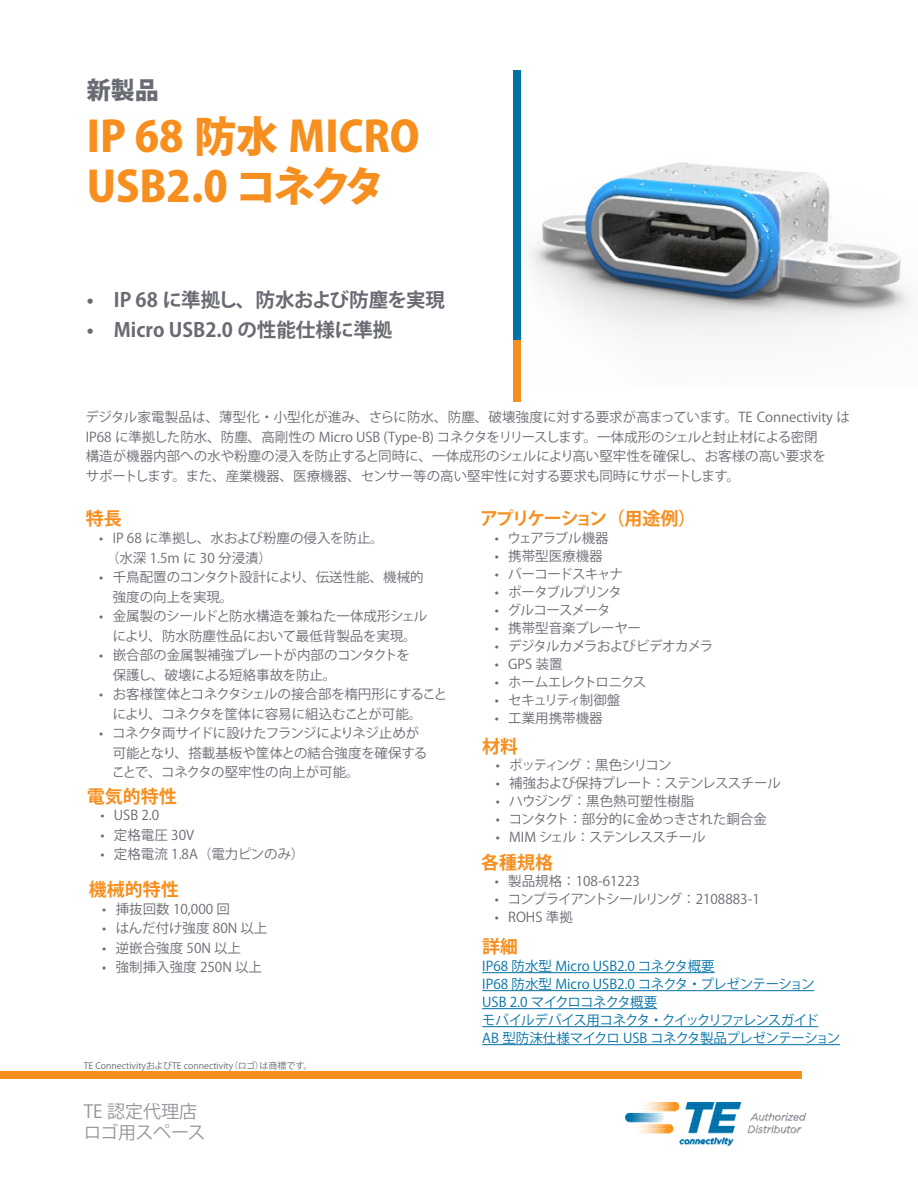
<style>
.page{position:relative;width:918px;height:1188px;background:#fff}
.page>*{position:absolute;margin:0;border:0;box-sizing:border-box;transform-origin:0 0}
.t1{font:800 42px/49.5px "Koz Go Pro";color:#f68f1e}
.t2{font:800 24px "Koz Go Pro";color:#696b73}
.t3{font:700 19.5px "Koz Go Pro";color:#696b73}
.t4{font:700 18px "Koz Go Pro";color:#f68f1e}
.t5{font:18px/21.6px "Koz Go Pro";color:#93969c}
.t6{font:700 18px "Koz Go Pro";letter-spacing:-.12em;color:#f68f1e}
.t7{font:13.5px/19.5px "Koz Go Pro";color:#696b73}
.t8{font:13.5px/19.5px "Koz Go Pro";letter-spacing:-.02em;color:#696b73}
.t9{font:13.5px "Koz Go Pro";color:#0071a7}
.t10{font:13.5px "Koz Go Pro";letter-spacing:-.045em;color:#696b73}
.t11{font:13.5px "Koz Go Pro";letter-spacing:-.03em;color:#0071a7}
.t12{font:13.5px "Koz Go Pro";letter-spacing:-.07em;color:#0071a7}
.t13{font:13.5px "Koz Go Pro";letter-spacing:-.07em;color:#696b73}
.t14{font:13.5px "Koz Go Pro";letter-spacing:-.11em;color:#696b73}
.t15{font:13.5px "Koz Go Pro";letter-spacing:-.06em;color:#696b73}
.t16{font:13.5px "Koz Go Pro";letter-spacing:-.05em;color:#0071a7}
.t17{font:13.5px "Koz Go Pro";letter-spacing:-.075em;color:#696b73}
.t18{font:13.5px "Koz Go Pro";letter-spacing:-.055em;color:#696b73}
.t19{font:13.5px "Koz Go Pro";letter-spacing:-.08em;color:#696b73}
.t20{font:13.5px "Koz Go Pro";letter-spacing:-.09em;color:#696b73}
.t21{font:13.5px "Koz Go Pro";letter-spacing:-.05em;color:#696b73}
.t22{font:9px "Koz Go Pro";color:#696b73}
</style>
<div class="page">
<img style="left:529px;top:162px;width:382px;height:176px">
<div style="left:513px;top:71px;width:8px;height:269px;background:#0071a7"></div>
<div style="left:513px;top:340px;width:8px;height:62px;background:#f68f1e"></div>
<div style="left:0;top:1071px;width:801px;height:8px;background:#f68f1e"></div>
<hr style="left:482px;top:972px;width:233px;height:1px;background:#0071a7">
<hr style="left:482px;top:990px;width:332px;height:1px;background:#0071a7">
<hr style="left:482px;top:1008px;width:175px;height:1px;background:#0071a7">
<hr style="left:482px;top:1026px;width:336px;height:1px;background:#0071a7">
<hr style="left:482px;top:1044px;width:358px;height:1px;background:#0071a7">
<img style="left:625px;top:1102px;width:182px;height:44px">
<h2 class="t2" style="left:87px;top:74px;width:74px">新製品</h2>
<h1 class="t1" style="left:87px;top:115px;width:334px">IP 68 防水 MICRO<br>USB2.0 コネクタ</h1>
<h3 class="t3" style="left:87px;top:287px;width:360px">• IP 68 に準拠し、防水および防塵を実現</h3>
<h3 class="t3" style="left:87px;top:317px;width:307px">• Micro USB2.0 の性能仕様に準拠</h3>
<p class="t7" style="left:85px;top:408px;width:766px">デジタル家電製品は、薄型化・小型化が進み、さらに防水、防塵、破壊強度に対する要求が高まっています。TE Connectivity はIP68 に準拠した防水、防塵、高剛性の Micro USB (Type-B) コネクタをリリースします。一体成形のシェルと封止材による密閉<br>構造が機器内部への水や粉塵の浸入を防止すると同時に、一体成形のシェルにより高い堅牢性を確保し、お客様の高い要求を<br>サポートします。また、産業機器、医療機器、センサー等の高い堅牢性に対する要求も同時にサポートします。</p>
<h3 class="t4" style="left:86px;top:507px;width:38px">特長</h3>
<p class="t7" style="left:106px;top:529px;width:279px;text-indent:-7px">• IP 68 に準拠し、水および粉塵の侵入を防止。（水深 1.5m に 30 分浸漬）</p>
<p class="t7" style="left:113px;top:568px;width:313px;text-indent:-14px">• 千鳥配置のコンタクト設計により、伝送性能、機械的強度の向上を実現。</p>
<p class="t7" style="left:99px;top:607px;width:330px;text-align:center">• 金属製のシールドと防水構造を兼ねた一体成形シェルにより、防水防塵性品において最低背製品を実現。</p>
<p class="t7" style="left:113px;top:646px;width:299px;text-indent:-14px">• 嵌合部の金属製補強プレートが内部のコンタクトを保護し、破壊による短絡事故を防止。</p>
<p class="t8" style="left:113px;top:685px;width:336px;text-indent:-14px">• お客様筐体とコネクタシェルの接合部を楕円形にすることにより、コネクタを筐体に容易に組込むことが可能。</p>
<p class="t8" style="left:112px;top:724px;width:317px;text-indent:-13px">• コネクタ両サイドに設けたフランジによりネジ止めが可能となり、搭載基板や筐体との結合強度を確保することで、コネクタの堅牢性の向上が可能。</p>
<h3 class="t6" style="left:480px;top:507px;width:218px">アプリケーション（用途例）</h3>
<p class="t20" style="left:495px;top:529px;width:115px">• ウェアラブル機器</p>
<p class="t7" style="left:495px;top:547px;width:109px">• 携帯型医療機器</p>
<p class="t18" style="left:495px;top:565px;width:130px">• バーコードスキャナ</p>
<p class="t19" style="left:495px;top:583px;width:129px">• ポータブルプリンタ</p>
<p class="t21" style="left:495px;top:601px;width:117px">• グルコースメータ</p>
<p class="t7" style="left:495px;top:619px;width:148px">• 携帯型音楽プレーヤー</p>
<p class="t15" style="left:495px;top:637px;width:220px">• デジタルカメラおよびビデオカメラ</p>
<p class="t7" style="left:495px;top:655px;width:69px">• GPS 装置</p>
<p class="t17" style="left:495px;top:673px;width:153px">• ホームエレクトロニクス</p>
<p class="t14" style="left:495px;top:691px;width:127px">• セキュリティ制御盤</p>
<p class="t7" style="left:495px;top:709px;width:109px">• 工業用携帯機器</p>
<h3 class="t4" style="left:482px;top:734px;width:37px">材料</h3>
<p class="t14" style="left:496px;top:757px;width:177px">• ポッティング：黒色シリコン</p>
<p class="t10" style="left:496px;top:775px;width:287px">• 補強および保持プレート：ステンレススチール</p>
<p class="t7" style="left:496px;top:792px;width:200px">• ハウジング：黒色熱可塑性樹脂</p>
<p class="t7" style="left:496px;top:810px;width:273px">• コンタクト：部分的に金めっきされた銅合金</p>
<p class="t10" style="left:496px;top:829px;width:211px">• MIM シェル：ステンレススチール</p>
<h3 class="t4" style="left:87px;top:784px;width:92px">電気的特性</h3>
<p class="t7" style="left:100px;top:806px;width:60px">• USB 2.0</p>
<p class="t7" style="left:100px;top:825px;width:95px">• 定格電圧 30V</p>
<p class="t7" style="left:100px;top:845px;width:206px">• 定格電流 1.8A（電力ピンのみ）</p>
<h3 class="t4" style="left:481px;top:850px;width:73px">各種規格</h3>
<p class="t7" style="left:495px;top:872px;width:147px">• 製品規格：108-61223</p>
<p class="t13" style="left:495px;top:891px;width:266px">• コンプライアントシールリング：2108883-1</p>
<p class="t7" style="left:495px;top:908px;width:80px">• ROHS 準拠</p>
<h3 class="t4" style="left:89px;top:878px;width:91px">機械的特性</h3>
<p class="t7" style="left:102px;top:900px;width:129px">• 挿抜回数 10,000 回</p>
<p class="t7" style="left:102px;top:919px;width:167px">• はんだ付け強度 80N 以上</p>
<p class="t7" style="left:102px;top:939px;width:140px">• 逆嵌合強度 50N 以上</p>
<p class="t7" style="left:102px;top:958px;width:161px">• 強制挿入強度 250N 以上</p>
<p class="t4" style="left:482px;top:935px;width:37px">詳細</p>
<p class="t9" style="left:482px;top:957px;width:234px">IP68 防水型 Micro USB2.0 コネクタ概要</p>
<p class="t9" style="left:482px;top:975px;width:334px">IP68 防水型 Micro USB2.0 コネクタ・プレゼンテーション</p>
<p class="t16" style="left:482px;top:993px;width:176px">USB 2.0 マイクロコネクタ概要</p>
<p class="t12" style="left:482px;top:1011px;width:338px">モバイルデバイス用コネクタ・クイックリファレンスガイド</p>
<p class="t11" style="left:482px;top:1029px;width:360px">AB 型防沫仕様マイクロ USB コネクタ製品プレゼンテーション</p>
<p class="t22" style="left:84px;top:1060px;width:230px">TE ConnectivityおよびTE connectivity（ロゴ）は商標です。</p>
<h3 class="t5" style="left:83px;top:1101px;width:124px">TE 認定代理店ロゴ用スペース</h3>
</div>
